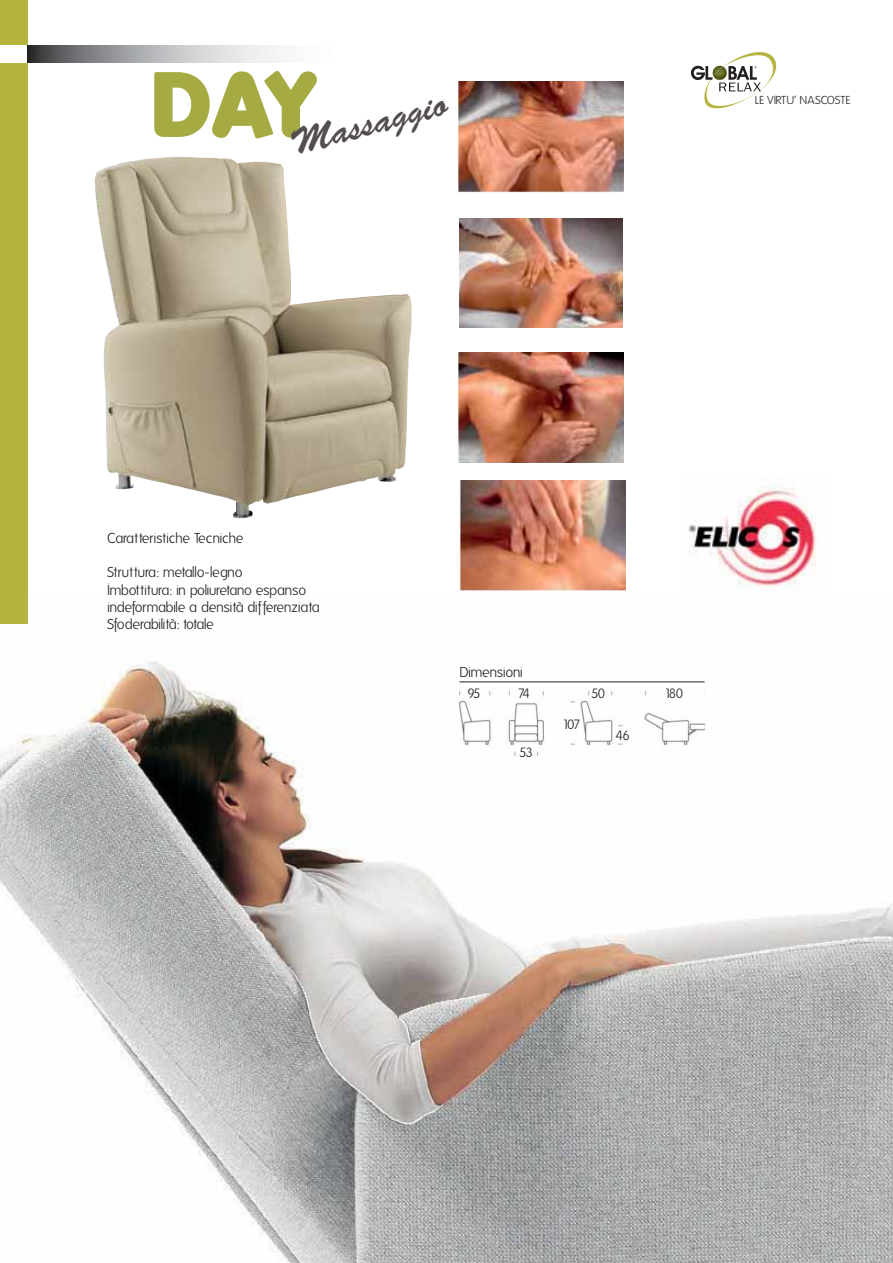
<style>
.page{position:relative;width:893px;height:1263px;background:#fff}
.page>*{position:absolute;margin:0;border:0;box-sizing:border-box;transform-origin:0 0}
.t1{font:900 90px "Folks";color:#a5ab42}
.t2{font:36.6px "Brush Script Std";color:#544d4e}
.t3{font:300 14.4px/17.2px "Folks";letter-spacing:-.035em;color:#231f20}
.t4{font:300 13.5px "Folks";letter-spacing:-.11em;color:#231f20}
.t5{font:300 11.55px "Folks";color:#231f20}
</style>
<div class="page">
<img style="left:0;top:661px;width:893px;height:602px">
<div style="left:0;top:0;width:28px;height:624px;background:#b4b43e"></div>
<div style="left:0;top:45px;width:28px;height:17px;background:#fff"></div>
<img style="left:28px;top:45px;width:252px;height:17px">
<img style="left:95px;top:157px;width:316px;height:361px">
<img style="left:459px;top:687px;width:245px;height:76px">
<hr style="left:459px;top:682px;width:245px;height:1px;background:#231f20">
<img style="left:458px;top:81px;width:165px;height:112px">
<img style="left:458px;top:353px;width:165px;height:110px">
<img style="left:459px;top:480px;width:166px;height:111px">
<img style="left:459px;top:218px;width:163px;height:109px">
<img style="left:688px;top:486px;width:129px;height:101px">
<svg style="left:691px;top:52px;width:86px;height:57px"></svg>
<h1 class="t1" style="left:154px;top:71px;width:164px">DAY</h1>
<h2 class="t2" style="left:286px;top:122px;width:162px;rotate:-15deg">Massaggio</h2>
<p class="t5" style="left:754px;top:95px;width:97px">LE VIRTU’ NASCOSTE</p>
<p class="t3" style="left:107px;top:530px;width:138px">Caratteristiche Tecniche</p>
<p class="t3" style="left:107px;top:565px;width:214px">Struttura: metallo-legno<br>Imbottitura: in poliuretano espanso indeformabile a densità differenziata<br>Sfoderabilità: totale</p>
<p class="t3" style="left:459px;top:664px;width:65px">Dimensioni</p>
<p class="t4" style="left:467px;top:688px;width:15px">95</p>
<p class="t4" style="left:518px;top:688px;width:14px">74</p>
<p class="t4" style="left:519px;top:747px;width:15px">53</p>
<p class="t4" style="left:562px;top:719px;width:20px">107</p>
<p class="t4" style="left:591px;top:688px;width:16px">50</p>
<p class="t4" style="left:615px;top:730px;width:16px">46</p>
<p class="t4" style="left:664px;top:688px;width:20px">180</p>
</div>
